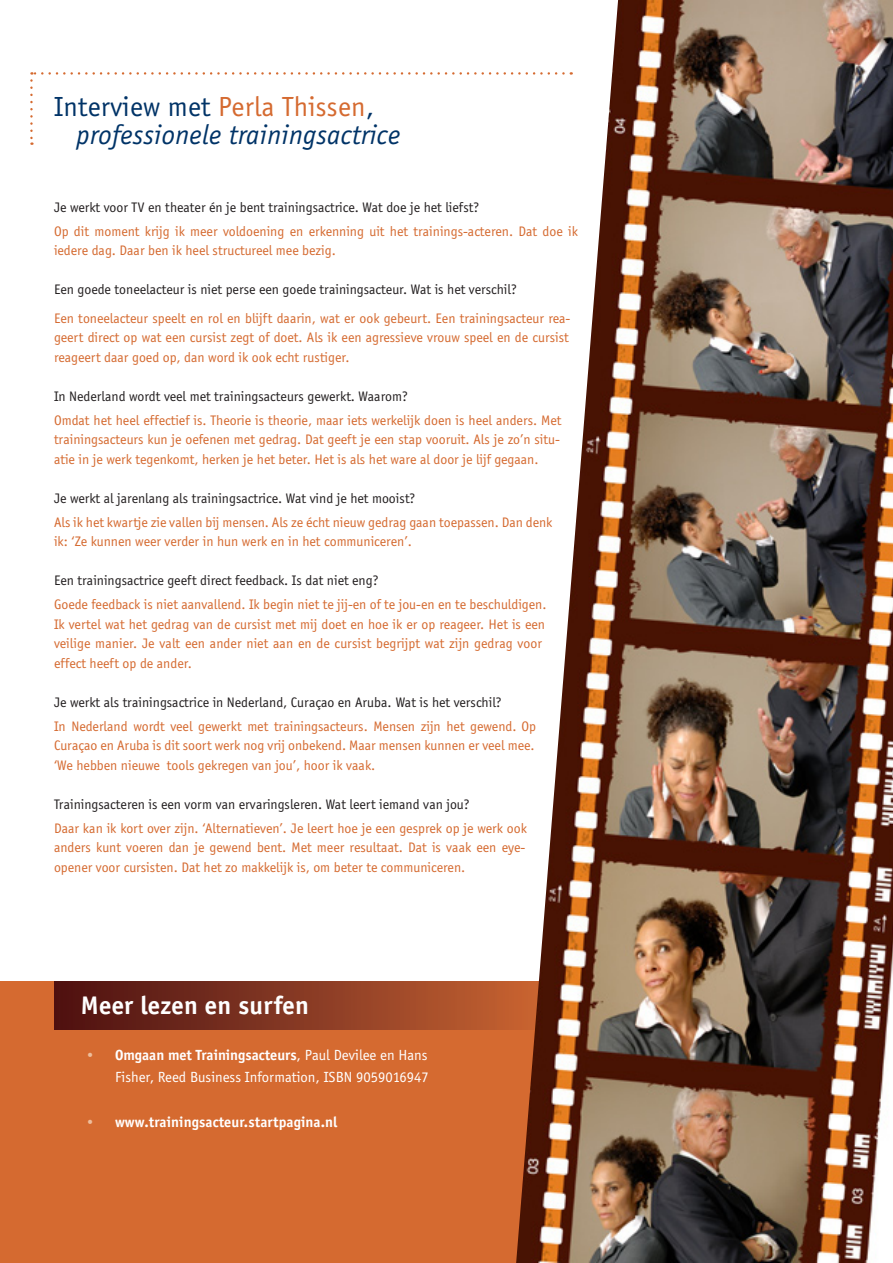
<style>
.page{position:relative;width:893px;height:1263px;background:#fff}
.page>*{position:absolute;margin:0;border:0;box-sizing:border-box;transform-origin:0 0}
.t1{font:italic 28.5px/28.5px "Officina Sans";letter-spacing:.01em;color:#003367}
.t2{font:700 26.25px "Officina Sans";letter-spacing:.01em;color:#fff}
.t3{font:15.15px/22.5px "Officina Sans";color:#fff;text-align:right}
.t4{font:700 15.15px "Officina Sans";letter-spacing:.005em;color:#fff}
.t5{font:14.25px/19.5px "Officina Sans";color:#d56a30}
.t6{font:14.25px "Officina Sans";color:#231f20}
.s1{font-style:normal}
.s2{font-style:normal;color:#d56a30}
.s3{color:#edbd9b}
.s4{font-weight:700}
.s5{font-weight:400;color:#edbd9b}
</style>
<div class="page">
<div style="left:0;top:981px;width:572px;height:282px;background:#d56a30"></div>
<svg style="left:30px;top:72px;width:484px;height:73px"></svg>
<svg style="left:54px;top:981px;width:462px;height:48px;background:#843721"></svg>
<img style="left:516px;top:0;width:377px;height:1263px">
<h1 class="t1" style="left:76px;top:92px;width:325px;text-indent:-22px"><span class="s1">Interview met</span> <span class="s2">Perla Thissen</span><span class="s1">, </span>professionele trainingsactrice</h1>
<p class="t6" style="left:54px;top:199px;width:427px">Je werkt voor TV en theater én je bent trainingsactrice. Wat doe je het liefst?</p>
<p class="t5" style="left:54px;top:221px;width:525px">Op dit moment krijg ik meer voldoening en erkenning uit het trainings-acteren. Dat doe ik iedere dag. Daar ben ik heel structureel mee bezig.</p>
<p class="t6" style="left:54px;top:281px;width:464px">Een goede toneelacteur is niet perse een goede trainingsacteur. Wat is het verschil?</p>
<p class="t5" style="left:54px;top:308px;width:518px;text-align:justify">Een toneelacteur speelt en rol en blijft daarin, wat er ook gebeurt. Een trainingsacteur rea&shy;geert direct op wat een cursist zegt of doet. Als ik een agressieve vrouw speel en de cursist reageert daar goed op, dan word ik ook echt rustiger.</p>
<p class="t6" style="left:54px;top:388px;width:355px">In Nederland wordt veel met trainingsacteurs gewerkt. Waarom?</p>
<p class="t5" style="left:54px;top:410px;width:509px;text-align:justify">Omdat het heel effectief is. Theorie is theorie, maar iets werkelijk doen is heel anders. Met trainingsacteurs kun je oefenen met gedrag. Dat geeft je een stap vooruit. Als je zo’n situ&shy;atie in je werk tegenkomt, herken je het beter. Het is als het ware al door je lijf gegaan.</p>
<p class="t6" style="left:54px;top:490px;width:363px">Je werkt al jarenlang als trainingsactrice. Wat vind je het mooist?</p>
<p class="t5" style="left:54px;top:512px;width:500px">Als ik het kwartje zie vallen bij mensen. Als ze écht nieuw gedrag gaan toepassen. Dan denk ik: ‘Ze kunnen weer verder in hun werk en in het communiceren’.</p>
<p class="t6" style="left:54px;top:572px;width:326px">Een trainingsactrice geeft direct feedback. Is dat niet eng?</p>
<p class="t5" style="left:54px;top:595px;width:494px">Goede feedback is niet aanvallend. Ik begin niet te jij-en of te jou-en en te beschuldigen.<br>Ik vertel wat het gedrag van de cursist met mij doet en hoe ik er op reageer. Het is een veilige manier. Je valt een ander niet aan en de cursist begrijpt wat zijn gedrag voor effect heeft op de ander.</p>
<p class="t6" style="left:54px;top:694px;width:449px">Je werkt als trainingsactrice in Nederland, Curaçao en Aruba. Wat is het verschil?</p>
<p class="t5" style="left:54px;top:716px;width:483px;text-align:justify">In Nederland wordt veel gewerkt met trainingsacteurs. Mensen zijn het gewend. Op Curaçao en Aruba is dit soort werk nog vrij onbekend. Maar mensen kunnen er veel mee. ‘We hebben nieuwe tools gekregen van jou’, hoor ik vaak.</p>
<p class="t6" style="left:54px;top:796px;width:417px">Trainingsacteren is een vorm van ervaringsleren. Wat leert iemand van jou?</p>
<p class="t5" style="left:54px;top:818px;width:474px">Daar kan ik kort over zijn. ‘Alternatieven’. Je leert hoe je een gesprek op je werk ook anders kunt voeren dan je gewend bent. Met meer resultaat. Dat is vaak een eye&shy;opener voor cursisten. Dat het zo makkelijk is, om beter te communiceren.</p>
<h2 class="t2" style="left:81px;top:990px;width:229px">Meer lezen en surfen</h2>
<p class="t3" style="left:85px;top:1044px;width:345px"><span class="s3">•</span> <span class="s4">Omgaan met Trainingsacteurs</span>, Paul Devilee en Hans<br>Fisher, Reed Business Information, ISBN 9059016947</p>
<p class="t4" style="left:85px;top:1113px;width:254px"><span class="s5">•</span> www.trainingsacteur.startpagina.nl</p>
</div>
